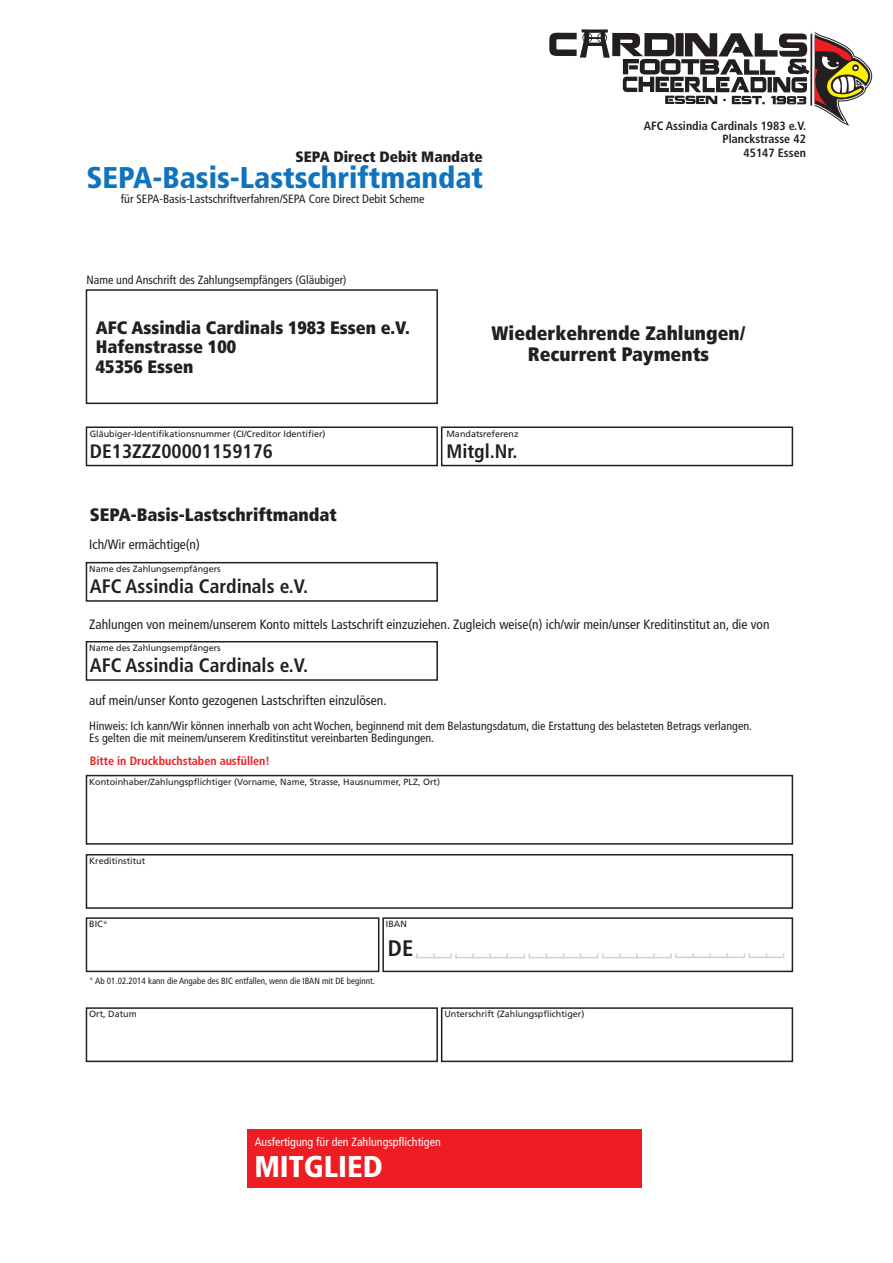
<style>
.page{position:relative;width:893px;height:1263px;background:#fff}
.page>*{position:absolute;margin:0;border:0;box-sizing:border-box;transform-origin:0 0}
.t1{font:900 condensed 30px "Frutiger LT Std";color:#1074bc}
.t2{font:900 condensed 30px "Frutiger LT Std";color:#fff}
.t3{font:700 condensed 22.5px "Frutiger LT Std";color:#231f20}
.t4{font:700 condensed 19.5px "Frutiger LT Std";color:#231f20}
.t5{font:900 condensed 19.5px/21px "Frutiger LT Std";color:#231f20;text-align:center}
.t6{font:900 condensed 18px/19.5px "Frutiger LT Std";color:#231f20}
.t7{font:900 condensed 15px "Frutiger LT Std";color:#231f20}
.t8{font:condensed 13.5px "Frutiger LT Std";color:#231f20}
.t9{font:condensed 12px/12px "Frutiger LT Std";color:#231f20}
.t10{font:700 condensed 12px/13.5px "Frutiger LT Std";color:#231f20;text-align:right}
.t11{font:condensed 12px "Frutiger LT Std";color:#fff}
.t12{font:700 condensed 12px "Frutiger LT Std";color:#ee1d23}
.t13{font:9px "Frutiger LT Std";color:#231f20}
.t14{font:condensed 9px "Frutiger LT Std";color:#231f20}
.s1{color:#1074bc}
</style>
<div class="page">
<div style="left:86px;top:289px;width:352px;height:115px;border:2px solid #231f20"></div>
<div style="left:86px;top:426px;width:352px;height:40px;border:2px solid #231f20"></div>
<div style="left:441px;top:426px;width:352px;height:40px;border:2px solid #231f20"></div>
<div style="left:86px;top:562px;width:352px;height:40px;border:2px solid #231f20"></div>
<div style="left:86px;top:641px;width:352px;height:40px;border:2px solid #231f20"></div>
<div style="left:86px;top:854px;width:707px;height:55px;border:2px solid #231f20"></div>
<div style="left:86px;top:917px;width:293px;height:55px;border:2px solid #231f20"></div>
<div style="left:382px;top:917px;width:411px;height:55px;border:2px solid #231f20"></div>
<div style="left:86px;top:1007px;width:352px;height:55px;border:2px solid #231f20"></div>
<div style="left:441px;top:1007px;width:352px;height:55px;border:2px solid #231f20"></div>
<div style="left:86px;top:775px;width:707px;height:70px;border:2px solid #231f20"></div>
<div style="left:247px;top:1129px;width:395px;height:58px;background:#ee1d23"></div>
<hr style="left:455px;top:957px;width:69px;height:1px;background:#d1d2d4">
<hr style="left:675px;top:956px;width:69px;height:2px;background:#d1d2d4">
<hr style="left:602px;top:957px;width:69px;height:1px;background:#d1d2d4">
<svg style="left:670px;top:953px;width:7px;height:5px"></svg>
<hr style="left:529px;top:957px;width:69px;height:1px;background:#d1d2d4">
<svg style="left:524px;top:953px;width:6px;height:5px"></svg>
<svg style="left:597px;top:953px;width:6px;height:5px"></svg>
<hr style="left:416px;top:957px;width:35px;height:1px;background:#d1d2d4">
<svg style="left:450px;top:953px;width:7px;height:5px"></svg>
<hr style="left:749px;top:956px;width:34px;height:2px;background:#d1d2d4">
<svg style="left:744px;top:953px;width:6px;height:5px"></svg>
<svg style="left:549px;top:29px;width:324px;height:97px"></svg>
<p class="t7" style="left:295px;top:148px;width:189px">SEPA Direct Debit Mandate</p>
<h1 class="t1" style="left:86px;top:159px;width:398px">SEPA-Basis-Lastschriftmandat</h1>
<p class="t9" style="left:121px;top:193px;width:305px">für SEPA-Basis-Lastschriftverfahren/SEPA Core Direct Debit Scheme</p>
<p class="t9" style="left:86px;top:274px;width:262px">Name und Anschrift des Zahlungsempfängers (Gläubiger)</p>
<p class="t10" style="left:644px;top:119px;width:164px">AFC Assindia Cardinals 1983 e.V.<br>Planckstrasse 42<br>45147 Essen</p>
<h3 class="t6" style="left:96px;top:318px;width:315px">AFC Assindia Cardinals 1983 Essen e.V.<br>Hafenstrasse 100<br>45356 Essen</h3>
<h3 class="t5" style="left:492px;top:322px;width:255px">Wiederkehrende Zahlungen/<br>Recurrent Payments</h3>
<p class="t13" style="left:90px;top:428px;width:237px">Gläubiger-Identifikationsnummer (CI/Creditor Identifier)</p>
<h3 class="t4" style="left:90px;top:439px;width:185px">DE13ZZZ00001159176</h3>
<h3 class="t6" style="left:90px;top:505px;width:248px">SEPA-Basis-Lastschriftmandat</h3>
<p class="t8" style="left:89px;top:537px;width:112px">Ich/Wir ermächtige(n)</p>
<p class="t13" style="left:89px;top:563px;width:133px">Name des Zahlungsempfängers</p>
<h3 class="t4" style="left:90px;top:575px;width:220px">AFC Assindia Cardinals e.V.</h3>
<p class="t13" style="left:446px;top:428px;width:74px">Mandatsreferenz</p>
<h3 class="t4" style="left:446px;top:439px;width:73px">Mitgl.Nr.</h3>
<p class="t8" style="left:89px;top:616px;width:682px">Zahlungen von meinem/unserem Konto mittels Lastschrift einzuziehen. Zugleich weise(n) ich/wir mein/unser Kreditinstitut an, die von</p>
<p class="t13" style="left:89px;top:643px;width:133px">Name des Zahlungsempfängers</p>
<h3 class="t4" style="left:90px;top:654px;width:220px">AFC Assindia Cardinals e.V.</h3>
<p class="t8" style="left:89px;top:692px;width:299px">auf mein/unser Konto gezogenen Lastschriften einzulösen.</p>
<p class="t9" style="left:89px;top:719px;width:664px">Hinweis: Ich kann/Wir können innerhalb von acht Wochen, beginnend mit dem Belastungsdatum, die Erstattung des belasteten Betrags verlangen.<br>Es gelten die mit meinem/unserem Kreditinstitut vereinbarten Bedingungen.</p>
<p class="t12" style="left:90px;top:754px;width:182px">Bitte in Druckbuchstaben ausfüllen!</p>
<p class="t13" style="left:89px;top:776px;width:352px">Kontoinhaber/Zahlungspflichtiger (Vorname, Name, Strasse, Hausnummer, PLZ, Ort)</p>
<p class="t13" style="left:89px;top:856px;width:58px">Kreditinstitut</p>
<p class="t13" style="left:89px;top:919px;width:20px">BIC<span class="s1">*</span></p>
<p class="t13" style="left:386px;top:919px;width:22px">IBAN</p>
<p class="t14" style="left:89px;top:976px;width:287px"><span class="s1">*</span> Ab 01.02.2014 kann die Angabe des BIC entfallen, wenn die IBAN mit DE beginnt.</p>
<h2 class="t3" style="left:388px;top:935px;width:27px">DE</h2>
<p class="t13" style="left:89px;top:1009px;width:49px">Ort, Datum</p>
<p class="t13" style="left:444px;top:1009px;width:142px">Unterschrift (Zahlungspflichtiger)</p>
<p class="t11" style="left:255px;top:1135px;width:188px">Ausfertigung für den Zahlungspflichtigen</p>
<h1 class="t2" style="left:254px;top:1148px;width:130px">MITGLIED</h1>
</div>
